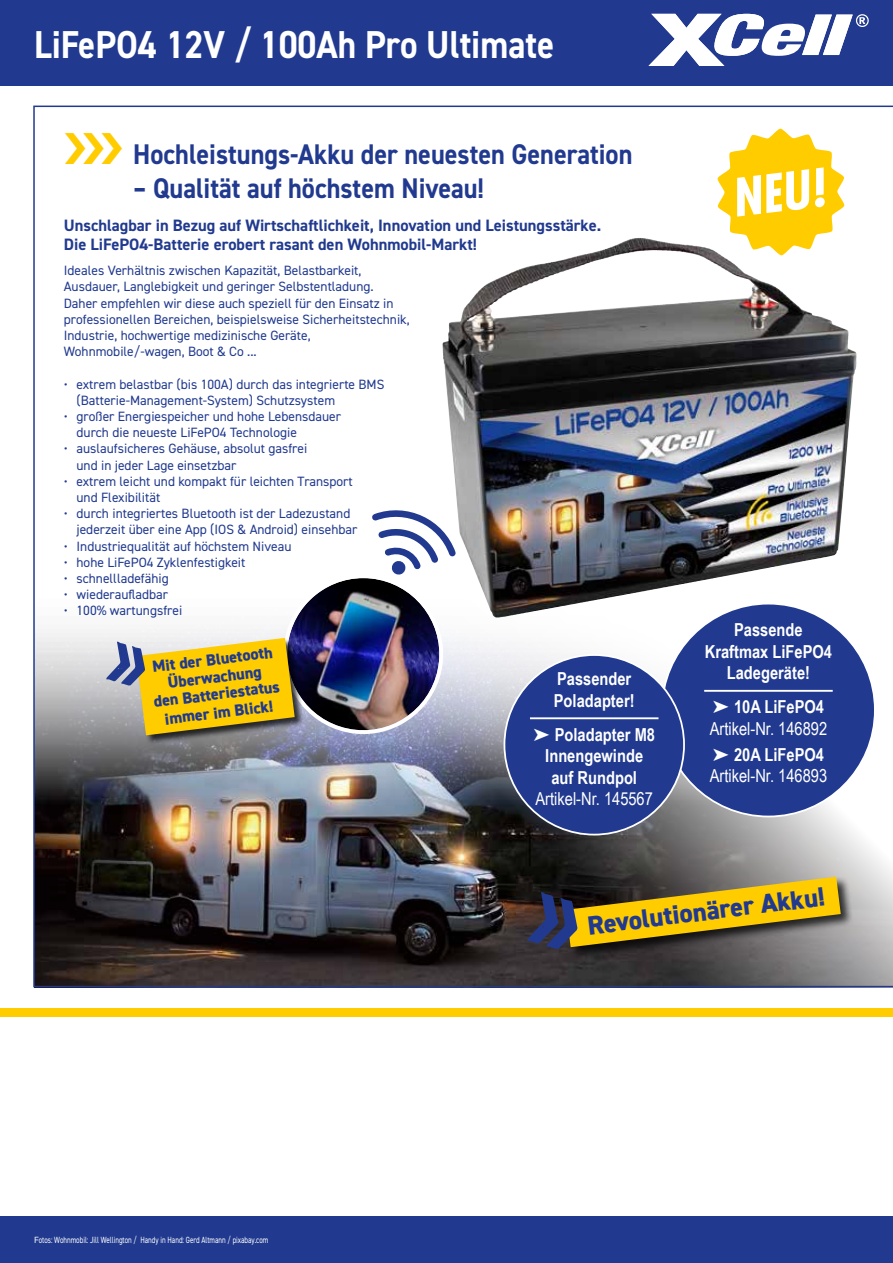
<style>
.page{position:relative;width:893px;height:1263px;background:#fff}
.page>*{position:absolute;margin:0;border:0;box-sizing:border-box;transform-origin:0 0}
.t1{font:700 39px "DIN2014";color:#fff;scale:.9 1}
.t2{font:700 28.5px "DIN2014";color:#213a8f;scale:.92 1}
.t3{font:800 26.7px "DIN2014";color:#213a8f}
.t4{font:700 17.85px/21.5px "Arial Narrow";color:#fff;text-align:center}
.t5{font:17.85px "Arial Narrow";color:#fff}
.t6{font:700 16.5px/19.8px "DIN2014";color:#213a8f}
.t7{font:800 16.2px/17.7px "DIN2014";color:#213a8f;text-align:center}
.t8{font:13.5px/16.2px "DIN2014";color:#213a8f}
.t9{font:9px "DIN2014";color:#fff}
</style>
<div class="page">
<div style="left:0;top:1216px;width:893px;height:47px;background:#213a8f"></div>
<div style="left:0;top:1008px;width:893px;height:8px;background:#fc0"></div>
<div style="left:0;top:0;width:893px;height:85px;background:#213a8f"></div>
<svg style="left:648px;top:14px;width:221px;height:52px"></svg>
<img style="left:33px;top:106px;width:860px;height:881px">
<div style="left:662px;top:604px;width:213px;height:212px;background:#213a8f;border-radius:50%"></div>
<hr style="left:704px;top:690px;width:129px;height:2px;background:#fff">
<div style="left:504px;top:655px;width:180px;height:180px;background:#213a8f;border-radius:50%"></div>
<hr style="left:530px;top:717px;width:128px;height:2px;background:#fff">
<img style="left:557px;top:238px;width:83px;height:23px">
<div style="left:136px;top:638px;width:169px;height:107px;background:#000;opacity:.75"></div>
<img style="left:106px;top:506px;width:355px;height:230px">
<svg style="left:717px;top:129px;width:128px;height:126px"></svg>
<div style="left:815px;top:197px;width:10px;height:11px;background:#fff;border-radius:50%"></div>
<svg style="left:65px;top:132px;width:57px;height:32px"></svg>
<h1 class="t1" style="left:34px;top:18px;width:579px">LiFePO4 12V / 100Ah Pro Ultimate</h1>
<h2 class="t2" style="left:133px;top:135px;width:544px">Hochleistungs-Akku der neuesten Generation</h2>
<h2 class="t2" style="left:133px;top:169px;width:383px">– Qualität auf höchstem Niveau!</h2>
<p class="t6" style="left:64px;top:215px;width:539px">Unschlagbar in Bezug auf Wirtschaftlichkeit, Innovation und Leistungsstärke.<br>Die LiFePO4-Batterie erobert rasant den Wohnmobil-Markt!</p>
<p class="t8" style="left:64px;top:262px;width:347px">Ideales Verhältnis zwischen Kapazität, Belastbarkeit, Ausdauer, Langlebigkeit und geringer Selbstentladung.<br>Daher empfehlen wir diese auch speziell für den Einsatz in professionellen Bereichen, beispielsweise Sicherheitstechnik, Industrie, hochwertige medizinische Geräte, Wohnmobile/-wagen, Boot &amp; Co ...</p>
<p class="t8" style="left:77px;top:376px;width:309px;text-indent:-13px">• extrem belastbar (bis 100A) durch das integrierte BMS (Batterie-Management-System) Schutzsystem</p>
<p class="t8" style="left:77px;top:408px;width:266px;text-indent:-13px">• großer Energiespeicher und hohe Lebensdauer durch die neueste LiFePO4 Technologie</p>
<p class="t8" style="left:77px;top:440px;width:232px;text-indent:-13px">• auslaufsicheres Gehäuse, absolut gasfrei und in jeder Lage einsetzbar</p>
<p class="t8" style="left:77px;top:473px;width:278px;text-indent:-13px">• extrem leicht und kompakt für leichten Transport und Flexibilität</p>
<p class="t8" style="left:77px;top:505px;width:282px;text-indent:-13px">• durch integriertes Bluetooth ist der Ladezustand jederzeit über eine App (IOS &amp; Android) einsehbar</p>
<p class="t8" style="left:64px;top:538px;width:229px">• Industriequalität auf höchstem Niveau</p>
<p class="t8" style="left:64px;top:554px;width:183px">• hohe LiFePO4 Zyklenfestigkeit</p>
<p class="t8" style="left:64px;top:570px;width:107px">• schnellladefähig</p>
<p class="t8" style="left:64px;top:586px;width:106px">• wiederaufladbar</p>
<p class="t8" style="left:64px;top:602px;width:120px">• 100% wartungsfrei</p>
<p class="t7" style="left:148px;top:658px;width:128px;rotate:-7deg">Mit der Bluetooth<br>Überwachung<br>den Batteriestatus immer im Blick!</p>
<h3 class="t4" style="left:554px;top:667px;width:82px;text-align:left">Passender<br>Poladapter!</h3>
<h3 class="t4" style="left:555px;top:723px;width:102px">Poladapter M8</h3>
<h3 class="t4" style="left:545px;top:744px;width:99px">Innengewinde</h3>
<h3 class="t4" style="left:551px;top:766px;width:87px">auf Rundpol</h3>
<h3 class="t5" style="left:535px;top:786px;width:119px">Artikel-Nr. 145567</h3>
<h3 class="t4" style="left:705px;top:618px;width:129px">Passende<br>Kraftmax LiFePO4<br>Ladegeräte!</h3>
<h3 class="t4" style="left:734px;top:696px;width:92px">10A LiFePO4</h3>
<h3 class="t5" style="left:710px;top:715px;width:119px">Artikel-Nr. 146892</h3>
<h3 class="t4" style="left:734px;top:743px;width:92px">20A LiFePO4</h3>
<h3 class="t5" style="left:710px;top:763px;width:119px">Artikel-Nr. 146893</h3>
<p class="t9" style="left:34px;top:1234px;width:236px">Fotos: Wohnmobil: Jill Wellington / Handy in Hand: Gerd Altmann / pixabay.com</p>
<h3 class="t3" style="left:585px;top:908px;width:241px;rotate:-7deg">Revolutionärer Akku!</h3>
</div>
